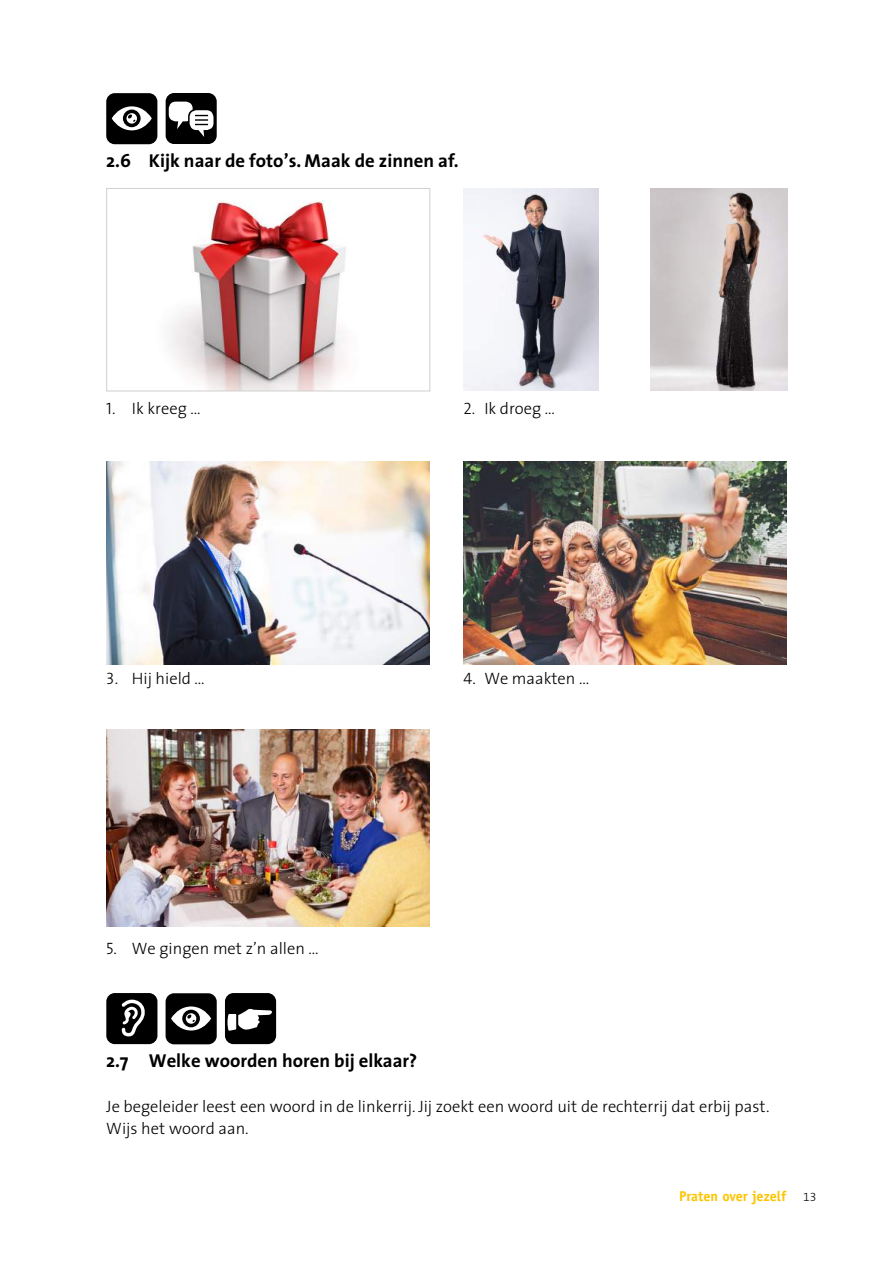
<style>
.page{position:relative;width:893px;height:1263px;background:#fff}
.page>*{position:absolute;margin:0;border:0;box-sizing:border-box;transform-origin:0 0}
.t1{font:700 18.75px "The Sans";color:#000}
.t2{font:300 16.5px/22.5px "The Sans";color:#000}
.t3{font:700 14.25px "Officina Sans Std";color:#fdc400}
.s1{font-family:"The Sans Light Caps";font-weight:400}
.s2{font-family:"The Sans Light Expert";font-weight:400;font-size:12px;color:#000}
</style>
<div class="page">
<div style="left:106px;top:93px;width:51px;height:51px;background:#000;border-radius:9px"></div>
<svg style="left:112px;top:106px;width:40px;height:24px"></svg>
<div style="left:166px;top:93px;width:51px;height:51px;background:#000;border-radius:9px"></div>
<svg style="left:169px;top:102px;width:44px;height:35px"></svg>
<img style="left:170px;top:200px;width:176px;height:189px">
<div style="left:106px;top:188px;width:324px;height:203px;border:1px solid #d0d0d0"></div>
<img style="left:464px;top:188px;width:135px;height:203px">
<img style="left:651px;top:188px;width:136px;height:203px">
<img style="left:106px;top:462px;width:323px;height:202px">
<img style="left:463px;top:462px;width:324px;height:202px">
<img style="left:106px;top:729px;width:323px;height:198px">
<div style="left:106px;top:993px;width:51px;height:51px;background:#000;border-radius:9px"></div>
<svg style="left:122px;top:1000px;width:23px;height:36px"></svg>
<div style="left:166px;top:993px;width:51px;height:51px;background:#000;border-radius:9px"></div>
<svg style="left:171px;top:1006px;width:40px;height:24px"></svg>
<div style="left:225px;top:993px;width:51px;height:51px;background:#000;border-radius:9px"></div>
<svg style="left:227px;top:1008px;width:45px;height:23px"></svg>
<p class="t1" style="left:106px;top:144px;width:354px">2.6 Kijk naar de foto’s. Maak de zinnen af.</p>
<p class="t2" style="left:106px;top:397px;width:96px"><span class="s1">1.</span> Ik kreeg …</p>
<p class="t2" style="left:463px;top:397px;width:93px"><span class="s1">2.</span> Ik droeg …</p>
<p class="t2" style="left:106px;top:667px;width:100px"><span class="s1">3.</span> Hij hield …</p>
<p class="t2" style="left:463px;top:667px;width:127px"><span class="s1">4.</span> We maakten …</p>
<p class="t2" style="left:106px;top:937px;width:214px"><span class="s1">5.</span> We gingen met z’n allen …</p>
<p class="t1" style="left:106px;top:1044px;width:313px">2.7 Welke woorden horen bij elkaar?</p>
<p class="t2" style="left:106px;top:1094px;width:665px">Je begeleider leest een woord in de linkerrij. Jij zoekt een woord uit de rechterrij dat erbij past.<br>Wijs het woord aan.</p>
<p class="t3" style="left:679px;top:1188px;width:139px">Praten over jezelf <span class="s2">13</span></p>
</div>
